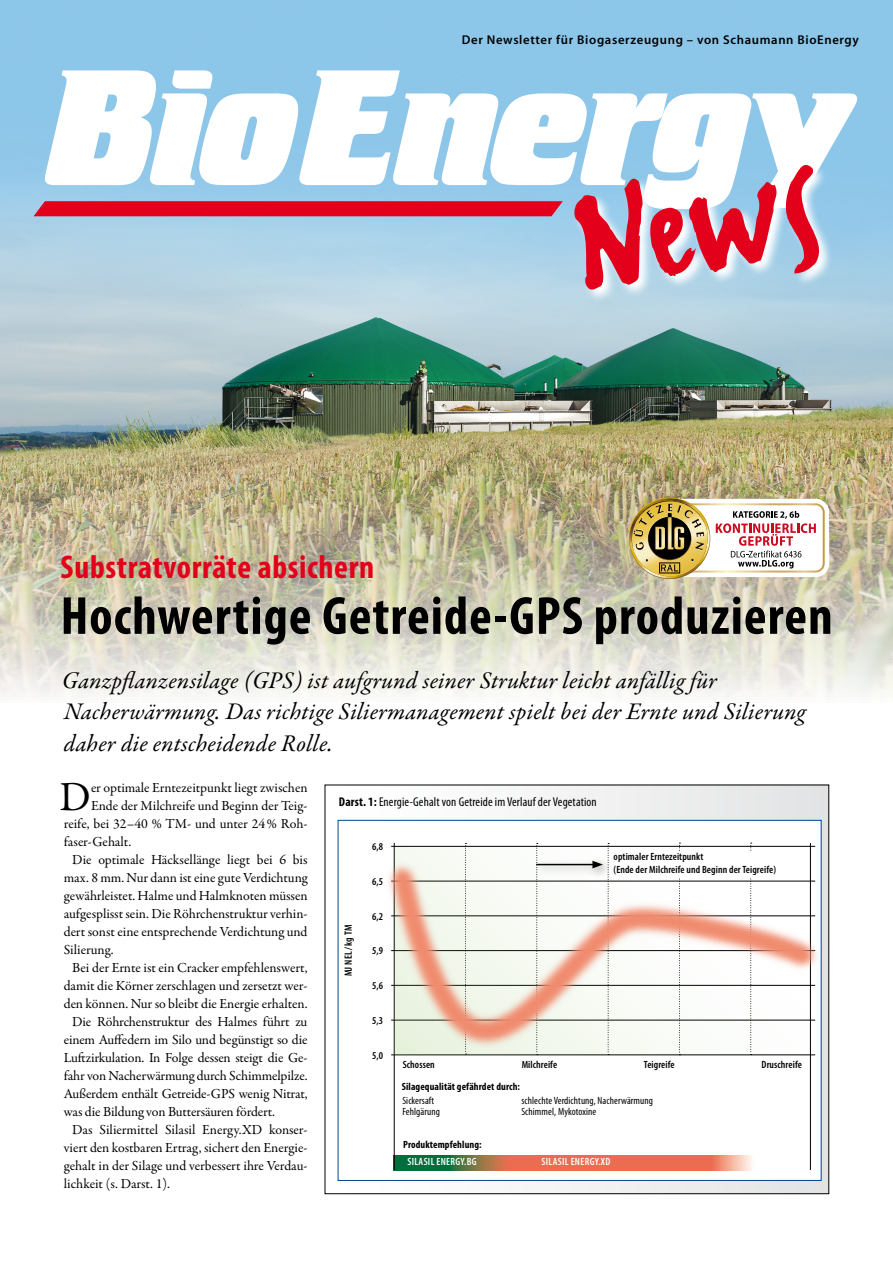
<style>
.page{position:relative;width:893px;height:1263px;background:#fff}
.page>*{position:absolute;margin:0;border:0;box-sizing:border-box;transform-origin:0 0}
.t1{font:700 condensed 54px "Myriad Pro";letter-spacing:.02em;color:#000}
.t2{font:41.7px "Garamond Premr Pro";color:#000}
.t3{font:700 condensed 33px "Myriad Pro";letter-spacing:.02em;color:#e2001a}
.t4{font:italic 24px/31.5px "Garamond Premr Pro";letter-spacing:.01em;color:#000}
.t5{font:13.8px "Garamond Premr Pro";letter-spacing:-.005em;color:#000}
.t6{font:condensed 12.75px "Myriad Pro";letter-spacing:.01em;color:#000}
.t7{font:600 12.75px "Myriad Pro";letter-spacing:.05em;color:#000}
.t8{font:600 condensed 10.5px/13.5px "Myriad Pro";letter-spacing:.01em;color:#000}
.t9{font:condensed 10.5px/10.5px "Myriad Pro";letter-spacing:.01em;color:#000}
.t10{font:700 condensed 10.5px "Myriad Pro";letter-spacing:.01em;color:#000}
.t11{font:600 condensed 10.5px "Myriad Pro";letter-spacing:.03em;color:#fff}
.s1{font-weight:700}
</style>
<div class="page">
<img style="left:0;top:0;width:893px;height:697px">
<img style="left:629px;top:496px;width:196px;height:84px">
<svg style="left:32px;top:200px;width:532px;height:17px;background:#d91a34"></svg>
<svg style="left:45px;top:70px;width:812px;height:139px"></svg>
<svg style="left:572px;top:163px;width:261px;height:140px;background:#aed2e5"></svg>
<svg style="left:573px;top:157px;width:253px;height:134px"></svg>
<svg style="left:337px;top:786px;width:490px;height:406px"></svg>
<div style="left:338px;top:820px;width:483px;height:360px;background:#fff;border:1px solid #004494"></div>
<hr style="left:391px;top:846px;width:424px;height:1px;background:#000">
<hr style="left:810px;top:843px;width:1px;height:327px;background:#000">
<svg style="left:395px;top:1155px;width:357px;height:15px;background:#b77653"></svg>
<hr style="left:394px;top:843px;width:1px;height:327px;background:#000">
<img style="left:388px;top:851px;width:441px;height:207px">
<p class="t7" style="left:462px;top:31px;width:399px">Der Newsletter für Biogaserzeugung – von Schaumann BioEnergy</p>
<h3 class="t3" style="left:61px;top:547px;width:315px">Substratvorräte absichern</h3>
<h1 class="t1" style="left:61px;top:582px;width:774px">Hochwertige Getreide-GPS produzieren</h1>
<h3 class="t4" style="left:62px;top:665px;width:746px">Ganzpflanzensilage (GPS) ist aufgrund seiner Struktur leicht anfällig für<br>Nacherwärmung. Das richtige Siliermanagement spielt bei der Ernte und Silierung daher die entscheidende Rolle.</h3>
<h2 class="t2" style="left:60px;top:772px;width:33px">D</h2>
<p class="t5" style="left:91px;top:779px;width:218px">er optimale Erntezeitpunkt liegt zwischen</p>
<p class="t5" style="left:91px;top:797px;width:218px">Ende der Milchreife und Beginn der Teig-</p>
<p class="t5" style="left:64px;top:815px;width:245px">reife, bei 32–40 % TM- und unter 24% Roh-</p>
<p class="t5" style="left:64px;top:833px;width:69px">faser-Gehalt.</p>
<p class="t5" style="left:72px;top:851px;width:237px">Die optimale Häcksellänge liegt bei 6 bis</p>
<p class="t5" style="left:64px;top:869px;width:245px">max. 8 mm. Nur dann ist eine gute Verdichtung</p>
<p class="t5" style="left:64px;top:887px;width:245px">gewährleistet. Halme und Halmknoten müssen</p>
<p class="t5" style="left:64px;top:905px;width:245px">aufgesplisst sein. Die Röhrchenstruktur verhin-</p>
<p class="t5" style="left:64px;top:923px;width:245px">dert sonst eine entsprechende Verdichtung und</p>
<p class="t5" style="left:64px;top:941px;width:52px">Silierung.</p>
<p class="t5" style="left:72px;top:959px;width:237px">Bei der Ernte ist ein Cracker empfehlenswert,</p>
<p class="t5" style="left:64px;top:977px;width:245px">damit die Körner zerschlagen und zersetzt wer-</p>
<p class="t5" style="left:64px;top:995px;width:245px">den können. Nur so bleibt die Energie erhalten.</p>
<p class="t5" style="left:72px;top:1013px;width:237px">Die Röhrchenstruktur des Halmes führt zu</p>
<p class="t5" style="left:64px;top:1031px;width:245px">einem Auffedern im Silo und begünstigt so die</p>
<p class="t5" style="left:64px;top:1049px;width:245px">Luftzirkulation. In Folge dessen steigt die Ge-</p>
<p class="t5" style="left:64px;top:1067px;width:245px">fahr von Nacherwärmung durch Schimmelpilze.</p>
<p class="t5" style="left:64px;top:1085px;width:245px">Außerdem enthält Getreide-GPS wenig Nitrat,</p>
<p class="t5" style="left:64px;top:1103px;width:213px">was die Bildung von Buttersäuren fördert.</p>
<p class="t5" style="left:72px;top:1121px;width:237px">Das Siliermittel Silasil Energy.XD konser-</p>
<p class="t5" style="left:64px;top:1139px;width:245px">viert den kostbaren Ertrag, sichert den Energie-</p>
<p class="t5" style="left:64px;top:1157px;width:245px">gehalt in der Silage und verbessert ihre Verdau-</p>
<p class="t5" style="left:64px;top:1175px;width:108px">lichkeit (s. Darst. 1).</p>
<p class="t6" style="left:339px;top:794px;width:259px"><span class="s1">Darst. 1:</span> Energie-Gehalt von Getreide im Verlauf der Vegetation</p>
<p class="t8" style="left:372px;top:840px;width:12px">6,8</p>
<p class="t8" style="left:372px;top:874px;width:12px">6,5</p>
<p class="t8" style="left:372px;top:909px;width:12px">6,2</p>
<p class="t8" style="left:372px;top:944px;width:12px">5,9</p>
<p class="t8" style="left:372px;top:979px;width:12px">5,6</p>
<p class="t8" style="left:372px;top:1013px;width:12px">5,3</p>
<p class="t8" style="left:372px;top:1048px;width:12px">5,0</p>
<p class="t8" style="left:614px;top:849px;width:164px">optimaler Erntezeitpunkt<br>(Ende der Milchreife und Beginn der Teigreife)</p>
<p class="t8" style="left:341px;top:976px;width:53px;rotate:-90deg">MJ NEL/kg TM</p>
<p class="t8" style="left:403px;top:1057px;width:34px">Schossen</p>
<p class="t8" style="left:522px;top:1057px;width:37px">Milchreife</p>
<p class="t8" style="left:644px;top:1057px;width:32px">Teigreife</p>
<p class="t8" style="left:761px;top:1057px;width:42px">Druschreife</p>
<p class="t10" style="left:402px;top:1080px;width:120px">Silagequalität gefährdet durch:</p>
<p class="t9" style="left:402px;top:1095px;width:39px">Sickersaft<br>Fehlgärung</p>
<p class="t10" style="left:403px;top:1138px;width:80px">Produktempfehlung:</p>
<p class="t9" style="left:521px;top:1095px;width:133px">schlechte Verdichtung, Nacherwärmung<br>Schimmel, Mykotoxine</p>
<p class="t11" style="left:407px;top:1155px;width:71px">SILASIL ENERGY.BG</p>
<p class="t11" style="left:542px;top:1155px;width:70px">SILASIL ENERGY.XD</p>
</div>
